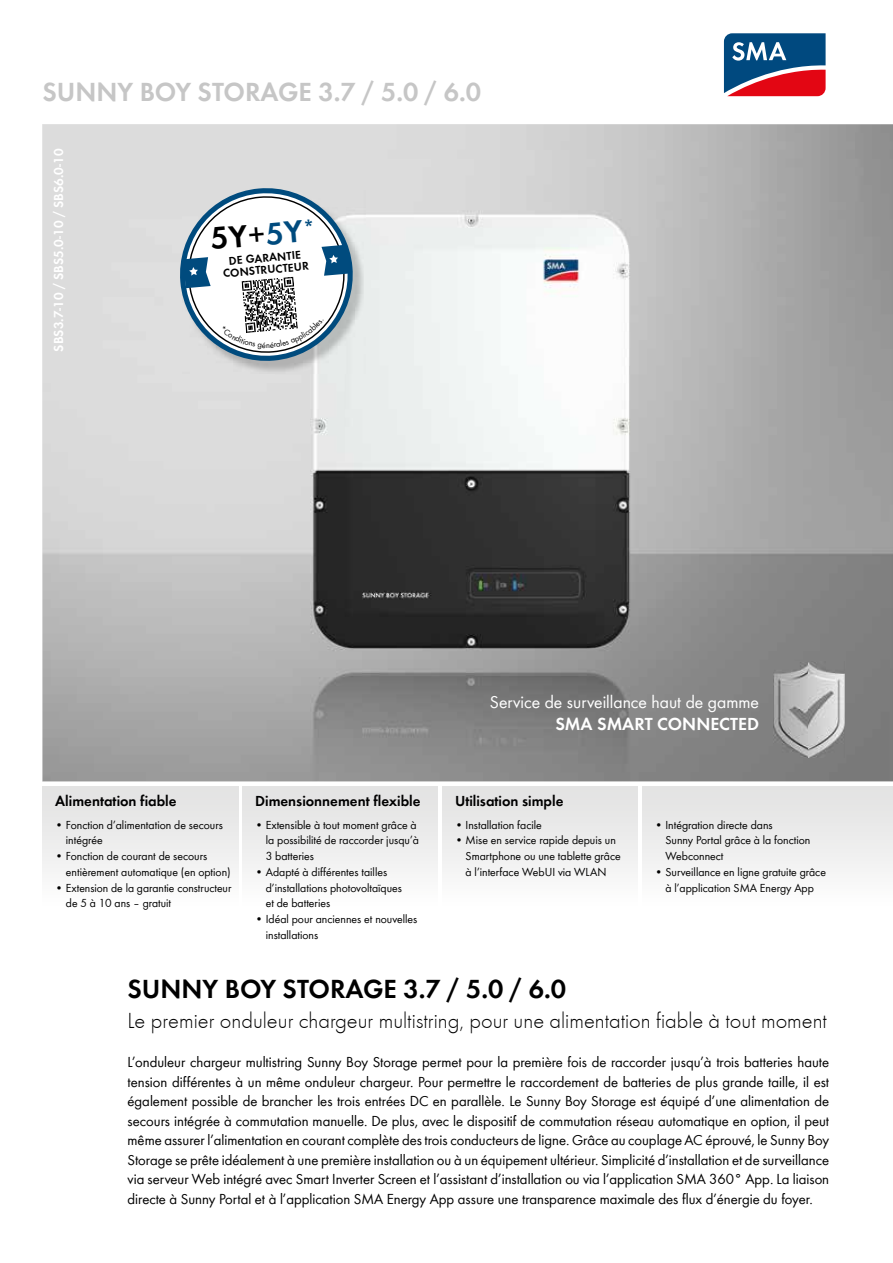
<style>
.page{position:relative;width:893px;height:1263px;background:#fff}
.page>*{position:absolute;margin:0;border:0;box-sizing:border-box;transform-origin:0 0}
.t1{font:600 31.95px "SMA Futura Global";color:#000}
.t2{font:600 27px "SMA Futura Global";color:#c6c6c6}
.t3{font:600 27px "SMA Futura Global";color:#000}
.t4{font:300 22.5px "SMA Futura Global";color:#000}
.t5{font:18px "SMA Futura Global";color:#fff}
.t6{font:600 18px "SMA Futura Global";color:#fff}
.t7{font:15px/19.5px "SMA Futura Global";color:#000;text-align:justify}
.t8{font:600 15px "SMA Futura Global";color:#000}
.t9{font:600 13.5px "SMA Futura Global";color:#fff}
.t10{font:12px/15.8px "SMA Futura Global";color:#000}
.t11{font:600 11.7px/11.7px "SMA Futura Global";color:#000;text-align:center}
.s1{color:#004b7e}
</style>
<div class="page">
<svg style="left:723px;top:33px;width:103px;height:64px"></svg>
<img style="left:43px;top:124px;width:850px;height:657px">
<div style="left:43px;top:787px;width:195px;height:119px;background:linear-gradient(to bottom,#e1e1e1,#fdfdfd)"></div>
<div style="left:242px;top:787px;width:196px;height:119px;background:linear-gradient(to bottom,#e1e1e1,#fdfdfd)"></div>
<div style="left:442px;top:787px;width:196px;height:119px;background:linear-gradient(to bottom,#e1e1e1,#fdfdfd)"></div>
<div style="left:642px;top:787px;width:251px;height:119px;background:linear-gradient(to bottom,#e1e1e1,#fdfdfd)"></div>
<img style="left:774px;top:662px;width:70px;height:95px">
<img style="left:182px;top:190px;width:184px;height:184px">
<svg style="left:176px;top:184px;width:181px;height:181px"></svg>
<h2 class="t2" style="left:43px;top:76px;width:440px">SUNNY BOY STORAGE 3.7 / 5.0 / 6.0</h2>
<p class="t9" style="left:51px;top:351px;width:204px;rotate:-90deg">SBS3.7-10 / SBS5.0-10 / SBS6.0-10</p>
<h1 class="t1" style="left:209px;top:220px;width:107px;rotate:-5deg">5Y+<span class="s1">5Y</span><sup>*</sup></h1>
<p class="t11" style="left:222px;top:256px;width:87px;rotate:-5deg">DE GARANTIE<br>CONSTRUCTEUR</p>
<p class="t8" style="left:55px;top:792px;width:123px">Alimentation fiable</p>
<p class="t10" style="left:66px;top:816px;width:159px;text-indent:-11px">• Fonction d’alimentation de secours intégrée</p>
<p class="t10" style="left:66px;top:848px;width:166px;text-indent:-11px">• Fonction de courant de secours entièrement automatique (en option)</p>
<p class="t10" style="left:66px;top:879px;width:167px;text-indent:-11px">• Extension de la garantie constructeur de 5 à 10 ans – gratuit</p>
<p class="t8" style="left:255px;top:792px;width:167px">Dimensionnement flexible</p>
<p class="t10" style="left:266px;top:816px;width:155px;text-indent:-11px">• Extensible à tout moment grâce à la possibilité de raccorder jusqu’à<br>3 batteries</p>
<p class="t10" style="left:266px;top:864px;width:138px;text-indent:-11px">• Adapté à différentes tailles d’installations photovoltaïques et de batteries</p>
<p class="t10" style="left:266px;top:911px;width:153px;text-indent:-11px">• Idéal pour anciennes et nouvelles installations</p>
<p class="t5" style="left:490px;top:692px;width:271px">Service de surveillance haut de gamme</p>
<p class="t6" style="left:555px;top:713px;width:205px">SMA SMART CONNECTED</p>
<p class="t8" style="left:455px;top:792px;width:110px">Utilisation simple</p>
<p class="t10" style="left:455px;top:816px;width:88px">• Installation facile</p>
<p class="t10" style="left:466px;top:832px;width:157px;text-indent:-11px">• Mise en service rapide depuis un<br>Smartphone ou une tablette grâce à l’interface WebUI via WLAN</p>
<p class="t10" style="left:665px;top:816px;width:146px;text-indent:-11px">• Intégration directe dans<br>Sunny Portal grâce à la fonction<br>Webconnect</p>
<p class="t10" style="left:655px;top:864px;width:173px;text-align:center">• Surveillance en ligne gratuite grâce à l’application SMA Energy App</p>
<h2 class="t3" style="left:128px;top:973px;width:440px">SUNNY BOY STORAGE 3.7 / 5.0 / 6.0</h2>
<h3 class="t4" style="left:128px;top:1007px;width:701px">Le premier onduleur chargeur multistring, pour une alimentation fiable à tout moment</h3>
<p class="t7" style="left:128px;top:1052px;width:703px">L’onduleur chargeur multistring Sunny Boy Storage permet pour la première fois de raccorder jusqu’à trois batteries haute tension différentes à un même onduleur chargeur. Pour permettre le raccordement de batteries de plus grande taille, il est également possible de brancher les trois entrées DC en parallèle. Le Sunny Boy Storage est équipé d’une alimentation de secours intégrée à commutation manuelle. De plus, avec le dispositif de commutation réseau automatique en option, il peut même assurer l’alimentation en courant complète des trois conducteurs de ligne. Grâce au couplage AC éprouvé, le Sunny Boy Storage se prête idéalement à une première installation ou à un équipement ultérieur. Simplicité d’installation et de surveillance via serveur Web intégré avec Smart Inverter Screen et l’assistant d’installation ou via l’application SMA 360° App. La liaison directe à Sunny Portal et à l’application SMA Energy App assure une transparence maximale des flux d’énergie du foyer.</p>
</div>
